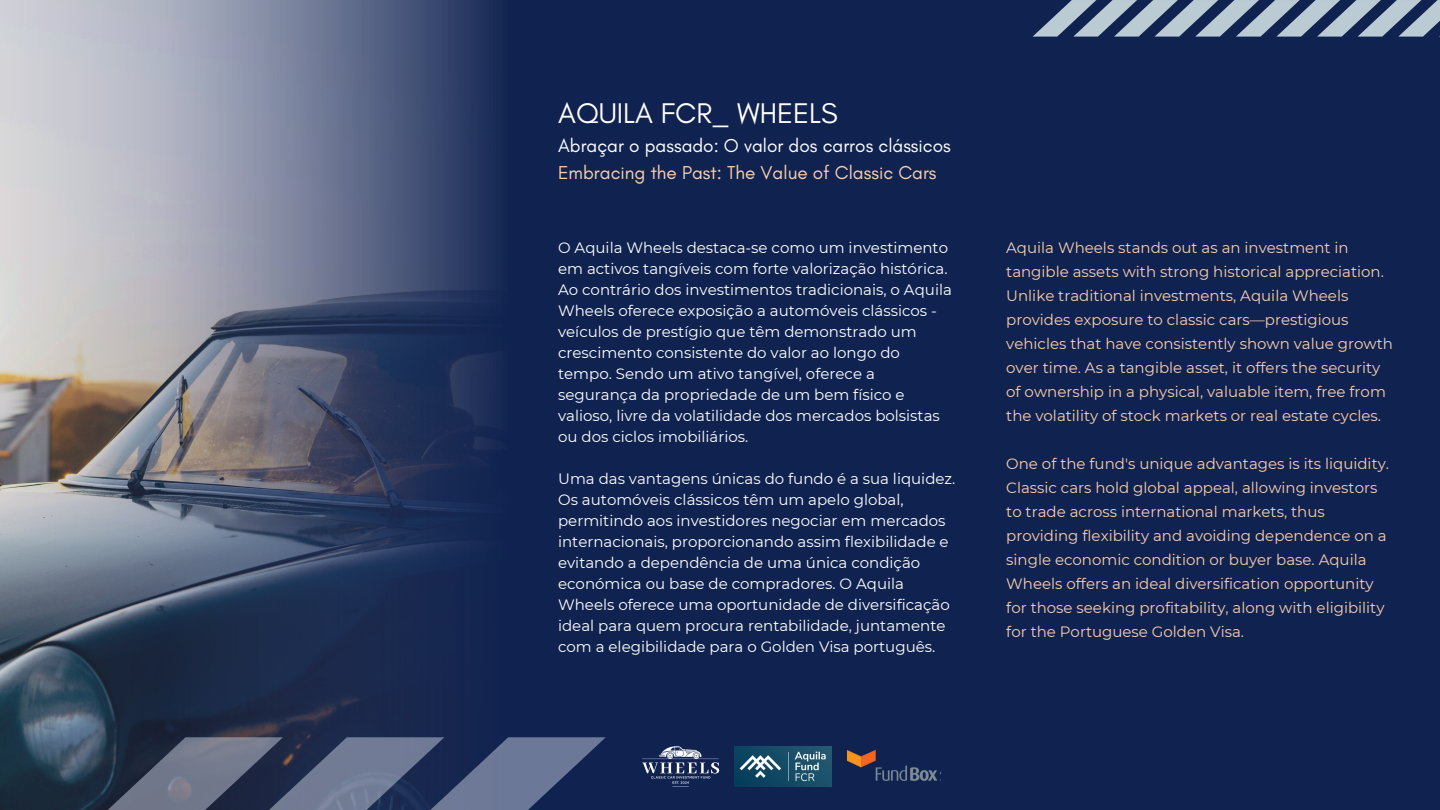
<style>
.page{position:relative;width:1440px;height:810px;background:#102350}
.page>*{position:absolute;margin:0;border:0;box-sizing:border-box;transform-origin:0 0}
.t1{font:29px "Glacial Indifference";color:#fff}
.t2{font:19px/26.2px "Glacial Indifference";color:#fff}
.t3{font:15px/21px "Montserrat";color:#fff}
.t4{font:15px/24px "Montserrat";color:#fbcfae}
.s1{color:#fbcfae}
</style>
<div class="page">
<svg style="left:0;top:0;width:496px;height:810px"></svg>
<svg style="left:30px;top:737px;width:576px;height:73px"></svg>
<svg style="left:1033px;top:0;width:407px;height:37px"></svg>
<img style="left:642px;top:746px;width:77px;height:41px">
<img style="left:735px;top:746px;width:97px;height:40px">
<img style="left:847px;top:750px;width:91px;height:31px">
<p class="t1" style="left:558px;top:95px;width:281px">AQUILA FCR_ WHEELS</p>
<p class="t2" style="left:558px;top:133px;width:394px">Abraçar o passado: O valor dos carros clássicos<br><span class="s1">Embracing the Past: The Value of Classic Cars</span></p>
<h1 class="t3" style="left:558px;top:238px;width:395px">O Aquila Wheels destaca-se como um investimento em activos tangíveis com forte valorização histórica.<br>Ao contrário dos investimentos tradicionais, o Aquila Wheels oferece exposição a automóveis clássicos - veículos de prestígio que têm demonstrado um crescimento consistente do valor ao longo do tempo. Sendo um ativo tangível, oferece a segurança da propriedade de um bem físico e valioso, livre da volatilidade dos mercados bolsistas ou dos ciclos imobiliários.</h1>
<p class="t3" style="left:558px;top:469px;width:399px">Uma das vantagens únicas do fundo é a sua liquidez.<br>Os automóveis clássicos têm um apelo global, permitindo aos investidores negociar em mercados internacionais, proporcionando assim flexibilidade e evitando a dependência de uma única condição económica ou base de compradores. O Aquila Wheels oferece uma oportunidade de diversificação ideal para quem procura rentabilidade, juntamente com a elegibilidade para o Golden Visa português.</p>
<p class="t4" style="left:1006px;top:236px;width:388px">Aquila Wheels stands out as an investment in tangible assets with strong historical appreciation.<br>Unlike traditional investments, Aquila Wheels provides exposure to classic cars—prestigious vehicles that have consistently shown value growth over time. As a tangible asset, it offers the security of ownership in a physical, valuable item, free from the volatility of stock markets or real estate cycles.</p>
<p class="t4" style="left:1006px;top:452px;width:384px">One of the fund's unique advantages is its liquidity.<br>Classic cars hold global appeal, allowing investors to trade across international markets, thus providing flexibility and avoiding dependence on a single economic condition or buyer base. Aquila Wheels offers an ideal diversification opportunity for those seeking profitability, along with eligibility for the Portuguese Golden Visa.</p>
</div>
